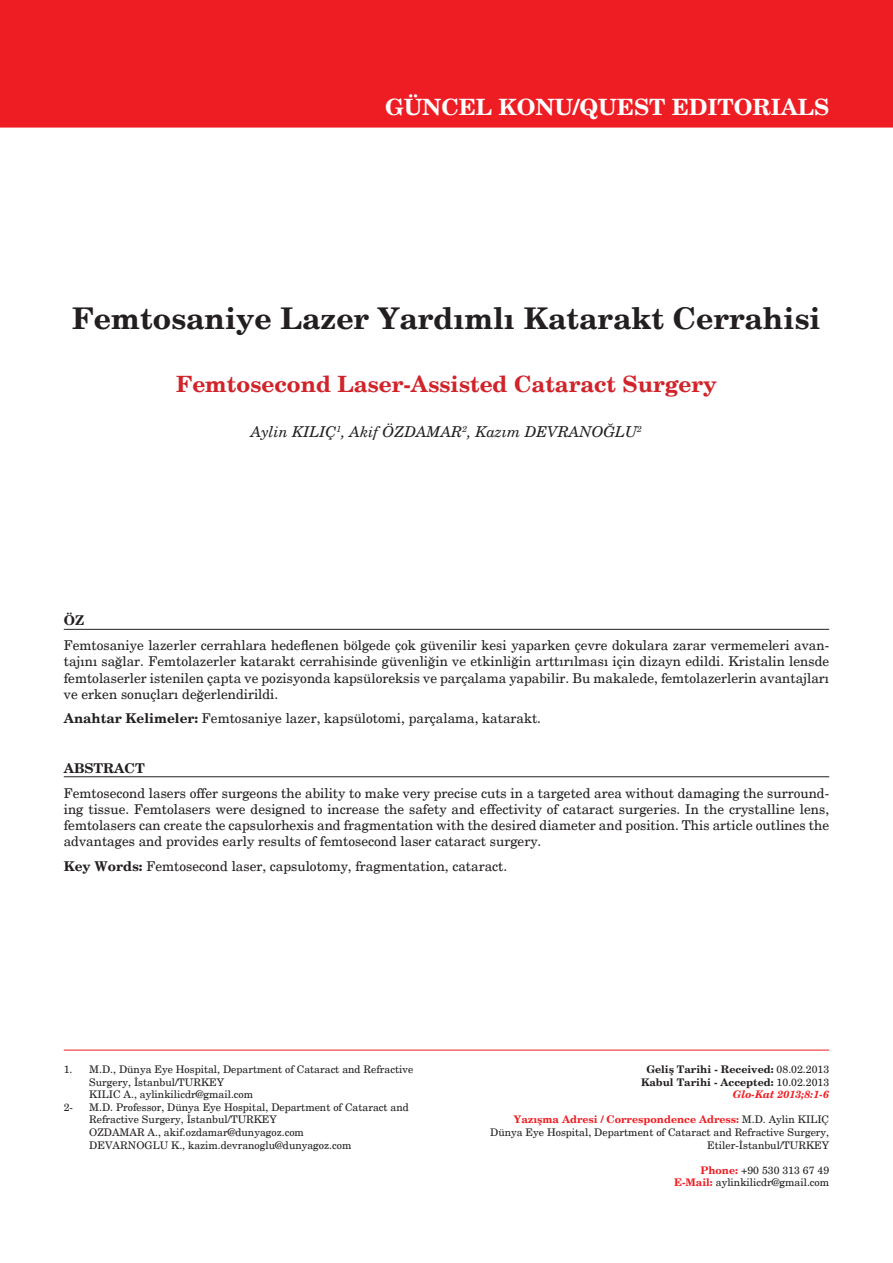
<style>
.page{position:relative;width:893px;height:1263px;background:#fff}
.page>*{position:absolute;margin:0;border:0;box-sizing:border-box;transform-origin:0 0}
.t1{font:700 30px "New Century Schlbk";color:#231f20}
.t2{font:700 22.5px "New Century Schlbk";color:#d1232a}
.t3{font:700 22.5px "New Century Schlbk";color:#fff}
.t4{font:italic 15px "New Century Schlbk";color:#231f20}
.t5{font:13.5px/16.2px "New Century Schlbk";color:#231f20;text-align:justify}
.t6{font:700 13.5px "New Century Schlbk";color:#231f20}
.t7{font:10.5px/12.6px "New Century Schlbk";color:#231f20}
.t8{font:700 10.5px "New Century Schlbk";color:#231f20}
.t9{font:700 10.5px "New Century Schlbk";color:#ee1d23}
.t10{font:italic 700 10.5px "New Century Schlbk";color:#ee1d23}
.s1{font-weight:700}
.s2{font-weight:400}
.s3{font-weight:400;color:#231f20}
.s4{font-weight:700;color:#ee1d23}
</style>
<div class="page">
<div style="left:0;top:0;width:893px;height:128px;background:#ee1d23"></div>
<hr style="left:64px;top:629px;width:765px;height:1px;background:#231f20">
<hr style="left:64px;top:776px;width:765px;height:1px;background:#231f20">
<hr style="left:64px;top:1050px;width:765px;height:1px;background:#ee1d23">
<p class="t3" style="left:385px;top:92px;width:446px">GÜNCEL KONU/QUEST EDITORIALS</p>
<p class="t1" style="left:72px;top:299px;width:750px">Femtosaniye Lazer Yardımlı Katarakt Cerrahisi</p>
<p class="t2" style="left:176px;top:369px;width:542px">Femtosecond Laser-Assisted Cataract Surgery</p>
<p class="t4" style="left:251px;top:422px;width:393px">Aylin KILIÇ<sup>1</sup>, Akif ÖZDAMAR<sup>2</sup>, Kazım DEVRANOĞLU<sup>2</sup></p>
<p class="t6" style="left:64px;top:612px;width:22px">ÖZ</p>
<p class="t5" style="left:64px;top:637px;width:767px">Femtosaniye lazerler cerrahlara hedeflenen bölgede çok güvenilir kesi yaparken çevre dokulara zarar vermemeleri avan&shy;tajını sağlar. Femtolazerler katarakt cerrahisinde güvenliğin ve etkinliğin arttırılması için dizayn edildi. Kristalin lensde femtolaserler istenilen çapta ve pozisyonda kapsüloreksis ve parçalama yapabilir. Bu makalede, femtolazerlerin avantajları ve erken sonuçları değerlendirildi.</p>
<p class="t5" style="left:64px;top:711px;width:479px"><span class="s1">Anahtar Kelimeler:</span> Femtosaniye lazer, kapsülotomi, parçalama, katarakt.</p>
<p class="t6" style="left:64px;top:759px;width:82px">ABSTRACT</p>
<p class="t5" style="left:64px;top:785px;width:767px">Femtosecond lasers offer surgeons the ability to make very precise cuts in a targeted area without damaging the surround&shy;ing tissue. Femtolasers were designed to increase the safety and effectivity of cataract surgeries. In the crystalline lens, femtolasers can create the capsulorhexis and fragmentation with the desired diameter and position. This article outlines the advantages and provides early results of femtosecond laser cataract surgery.</p>
<p class="t5" style="left:64px;top:858px;width:445px"><span class="s1">Key Words:</span> Femtosecond laser, capsulotomy, fragmentation, cataract.</p>
<p class="t7" style="left:89px;top:1063px;width:325px;text-indent:-26px">1. M.D., Dünya Eye Hospital, Department of Cataract and Refractive<br>Surgery, İstanbul/TURKEY</p>
<p class="t7" style="left:89px;top:1088px;width:165px">KILIC A., aylinkilicdr@gmail.com</p>
<p class="t7" style="left:64px;top:1101px;width:11px">2-</p>
<p class="t7" style="left:89px;top:1101px;width:321px">M.D. Professor, Dünya Eye Hospital, Department of Cataract and<br>Refractive Surgery, İstanbul/TURKEY</p>
<p class="t7" style="left:89px;top:1126px;width:216px">OZDAMAR A., akif.ozdamar@dunyagoz.com</p>
<p class="t7" style="left:89px;top:1139px;width:264px">DEVARNOGLU K., kazim.devranoglu@dunyagoz.com</p>
<p class="t8" style="left:646px;top:1062px;width:184px">Geliş Tarihi - Received: <span class="s2">08.02.2013</span></p>
<p class="t8" style="left:641px;top:1075px;width:190px">Kabul Tarihi - Accepted: <span class="s2">10.02.2013</span></p>
<p class="t10" style="left:733px;top:1088px;width:98px">Glo-Kat 2013;8:1-6</p>
<p class="t9" style="left:514px;top:1113px;width:317px">Yazışma Adresi / Correspondence Adress: <span class="s3">M.D. Aylin KILIÇ</span></p>
<p class="t7" style="left:490px;top:1126px;width:340px;text-align:right">Dünya Eye Hospital, Department of Cataract and Refractive Surgery,<br>Etiler-İstanbul/TURKEY</p>
<p class="t7" style="left:700px;top:1164px;width:130px"><span class="s4">Phone:</span> +90 530 313 67 49</p>
<p class="t7" style="left:674px;top:1176px;width:157px"><span class="s4">E-Mail:</span> aylinkilicdr@gmail.com</p>
</div>
